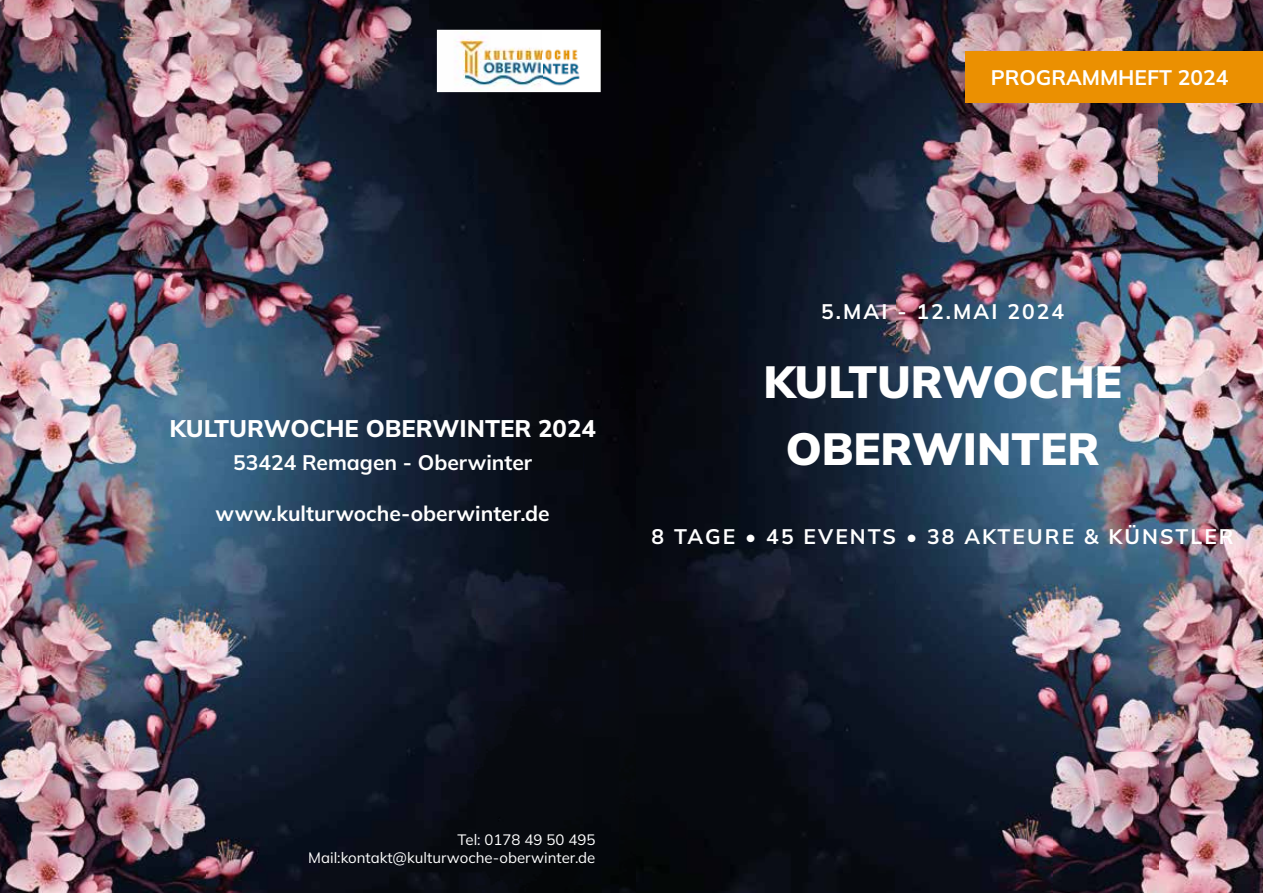
<style>
.page{position:relative;width:1263px;height:893px;background:#fff}
.page>*{position:absolute;margin:0;border:0;box-sizing:border-box;transform-origin:0 0}
.t1{font:900 45px/66.8px "Mulish";color:#fff;text-align:center}
.t2{font:800 24px "Mulish";color:#fff}
.t3{font:700 21px "Mulish";color:#fff}
.t4{font:700 21px "Mulish";letter-spacing:.1em;color:#fff}
.t5{font:15px/18px "Mulish";color:#fff;text-align:right}
</style>
<div class="page">
<img style="left:619px;top:0;width:644px;height:893px">
<img style="left:0;top:0;width:619px;height:38px">
<div style="left:582px;top:38px;width:37px;height:855px;background:#06070c"></div>
<img style="left:0;top:38px;width:475px;height:855px">
<img style="left:475px;top:92px;width:107px;height:801px">
<div style="left:438px;top:31px;width:162px;height:60px;background:#fff"></div>
<img style="left:457px;top:39px;width:123px;height:50px">
<div style="left:965px;top:51px;width:298px;height:51px;background:#eb9001"></div>
<p class="t3" style="left:991px;top:63px;width:239px">PROGRAMMHEFT 2024</p>
<p class="t2" style="left:170px;top:411px;width:428px">KULTURWOCHE OBERWINTER 2024</p>
<p class="t3" style="left:233px;top:448px;width:300px">53424 Remagen - Oberwinter</p>
<p class="t3" style="left:216px;top:499px;width:336px">www.kulturwoche-oberwinter.de</p>
<p class="t4" style="left:821px;top:297px;width:244px">5.MAI - 12.MAI 2024</p>
<h1 class="t1" style="left:763px;top:347px;width:360px">KULTURWOCHE<br>OBERWINTER</h1>
<p class="t4" style="left:652px;top:522px;width:584px">8 TAGE • 45 EVENTS • 38 AKTEURE &amp; KÜNSTLER</p>
<p class="t5" style="left:308px;top:830px;width:289px">Tel: 0178 49 50 495<br>Mail:kontakt@kulturwoche-oberwinter.de</p>
</div>
